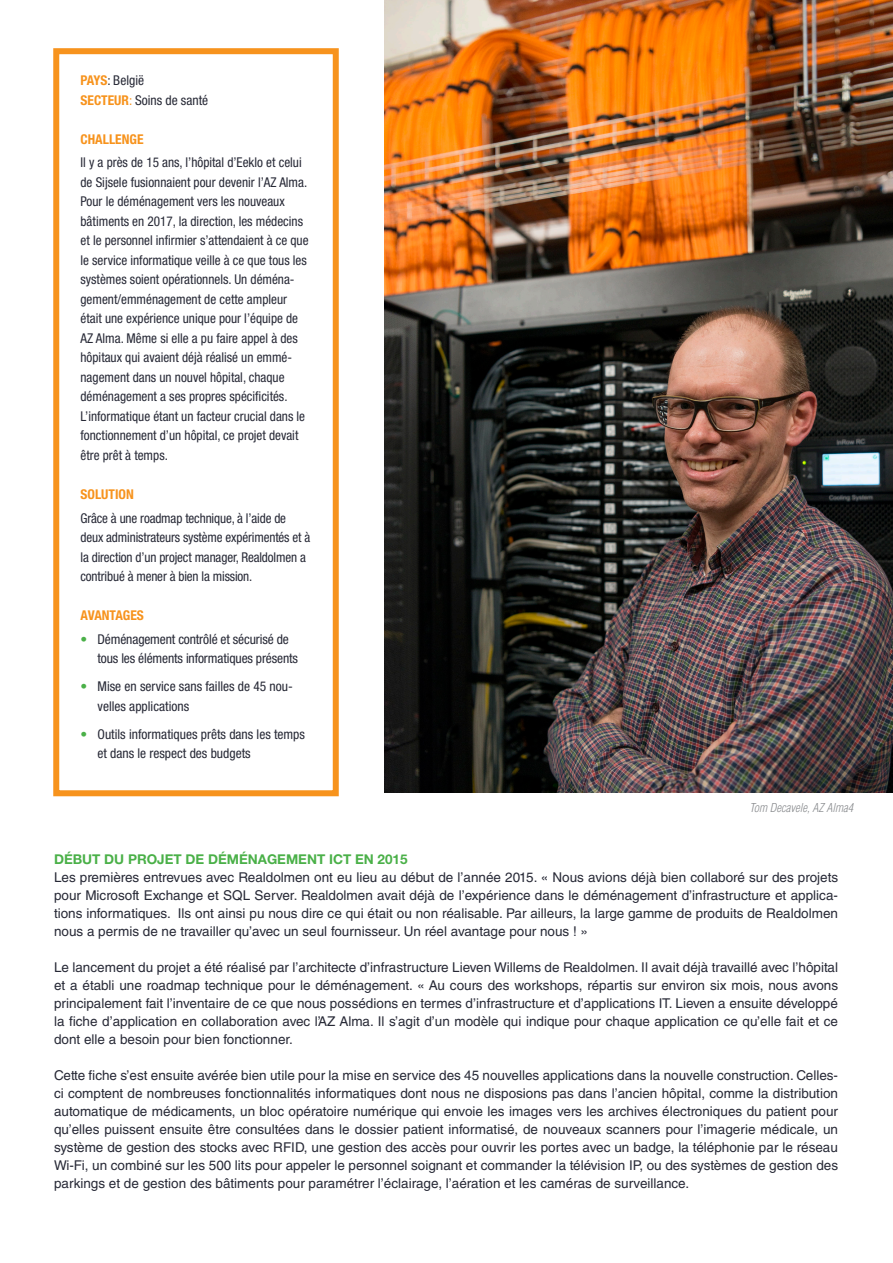
<style>
.page{position:relative;width:893px;height:1263px;background:#fff}
.page>*{position:absolute;margin:0;border:0;box-sizing:border-box;transform-origin:0 0}
.t1{font:13.5px/18px "Helvetica LT Std";color:#272936;text-align:justify}
.bullet_list_NO_space{font:condensed 13.5px/19.5px "Helvetica Neue LT Std";color:#272936}
.t2{font:700 13.5px "Helvetica Neue LT Std";color:#4ab048}
.bullet_list_NO_space-2{font:700 condensed 13.5px "Helvetica Neue LT Std";color:#f7931d}
.t3{font:italic 300 condensed 12px "Helvetica LT Std";color:#8a8c8f}
.s1{font-weight:700;color:#f7931d}
.s2{color:#f7931d}
.s3{font-weight:700;font-stretch:normal;color:#4ab048}
</style>
<div class="page">
<img style="left:384px;top:0;width:509px;height:793px">
<div style="left:53px;top:48px;width:286px;height:748px;border:6px solid #f7931d"></div>
<p class="bullet_list_NO_space" style="left:81px;top:70px;width:65px"><span class="s1">PAYS</span>: België</p>
<p class="bullet_list_NO_space" style="left:81px;top:90px;width:129px"><span class="s1">SECTEUR</span><span class="s2">:</span> Soins de santé</p>
<p class="bullet_list_NO_space-2" style="left:81px;top:131px;width:65px">CHALLENGE</p>
<p class="bullet_list_NO_space" style="left:81px;top:153px;width:230px">Il y a près de 15 ans, l’hôpital d’Eeklo et celui de Sijsele fusionnaient pour devenir l’AZ Alma.<br>Pour le déménagement vers les nouveaux bâtiments en 2017, la direction, les médecins et le personnel infirmier s’attendaient à ce que le service informatique veille à ce que tous les systèmes soient opérationnels. Un déména&shy;gement/emménagement de cette ampleur était une expérience unique pour l’équipe de AZ Alma. Même si elle a pu faire appel à des hôpitaux qui avaient déjà réalisé un emmé&shy;nagement dans un nouvel hôpital, chaque déménagement a ses propres spécificités.<br>L’informatique étant un facteur crucial dans le fonctionnement d’un hôpital, ce projet devait être prêt à temps.</p>
<p class="bullet_list_NO_space-2" style="left:81px;top:486px;width:55px">SOLUTION</p>
<p class="bullet_list_NO_space" style="left:81px;top:508px;width:231px">Grâce à une roadmap technique, à l’aide de deux administrateurs système expérimentés et à la direction d’un project manager, Realdolmen a contribué à mener à bien la mission.</p>
<p class="bullet_list_NO_space-2" style="left:81px;top:607px;width:65px">AVANTAGES</p>
<p class="bullet_list_NO_space" style="left:98px;top:629px;width:202px;text-indent:-17px"><span class="s3">•</span> Déménagement contrôlé et sécurisé de tous les éléments informatiques présents</p>
<p class="bullet_list_NO_space" style="left:98px;top:677px;width:197px;text-indent:-17px"><span class="s3">•</span> Mise en service sans failles de 45 nou&shy;velles applications</p>
<p class="bullet_list_NO_space" style="left:98px;top:724px;width:209px;text-indent:-17px"><span class="s3">•</span> Outils informatiques prêts dans les temps et dans le respect des budgets</p>
<p class="t3" style="left:749px;top:800px;width:105px">Tom Decavele, AZ Alma4</p>
<p class="t2" style="left:54px;top:851px;width:355px">DÉBUT DU PROJET DE DÉMÉNAGEMENT ICT EN 2015</p>
<p class="t1" style="left:54px;top:868px;width:786px">Les premières entrevues avec Realdolmen ont eu lieu au début de l’année 2015. « Nous avions déjà bien collaboré sur des projets pour Microsoft Exchange et SQL Server. Realdolmen avait déjà de l’expérience dans le déménagement d’infrastructure et applica&shy;tions informatiques. Ils ont ainsi pu nous dire ce qui était ou non réalisable. Par ailleurs, la large gamme de produits de Realdolmen nous a permis de ne travailler qu’avec un seul fournisseur. Un réel avantage pour nous ! »</p>
<p class="t1" style="left:54px;top:958px;width:786px">Le lancement du projet a été réalisé par l’architecte d’infrastructure Lieven Willems de Realdolmen. Il avait déjà travaillé avec l’hôpital et a établi une roadmap technique pour le déménagement. « Au cours des workshops, répartis sur environ six mois, nous avons principalement fait l’inventaire de ce que nous possédions en termes d’infrastructure et d’applications IT. Lieven a ensuite développé la fiche d’application en collaboration avec l’AZ Alma. Il s’agit d’un modèle qui indique pour chaque application ce qu’elle fait et ce dont elle a besoin pour bien fonctionner.</p>
<p class="t1" style="left:54px;top:1066px;width:786px">Cette fiche s’est ensuite avérée bien utile pour la mise en service des 45 nouvelles applications dans la nouvelle construction. Celles&shy;ci comptent de nombreuses fonctionnalités informatiques dont nous ne disposions pas dans l’ancien hôpital, comme la distribution automatique de médicaments, un bloc opératoire numérique qui envoie les images vers les archives électroniques du patient pour qu’elles puissent ensuite être consultées dans le dossier patient informatisé, de nouveaux scanners pour l’imagerie médicale, un système de gestion des stocks avec RFID, une gestion des accès pour ouvrir les portes avec un badge, la téléphonie par le réseau Wi-Fi, un combiné sur les 500 lits pour appeler le personnel soignant et commander la télévision IP, ou des systèmes de gestion des parkings et de gestion des bâtiments pour paramétrer l’éclairage, l’aération et les caméras de surveillance.</p>
</div>
